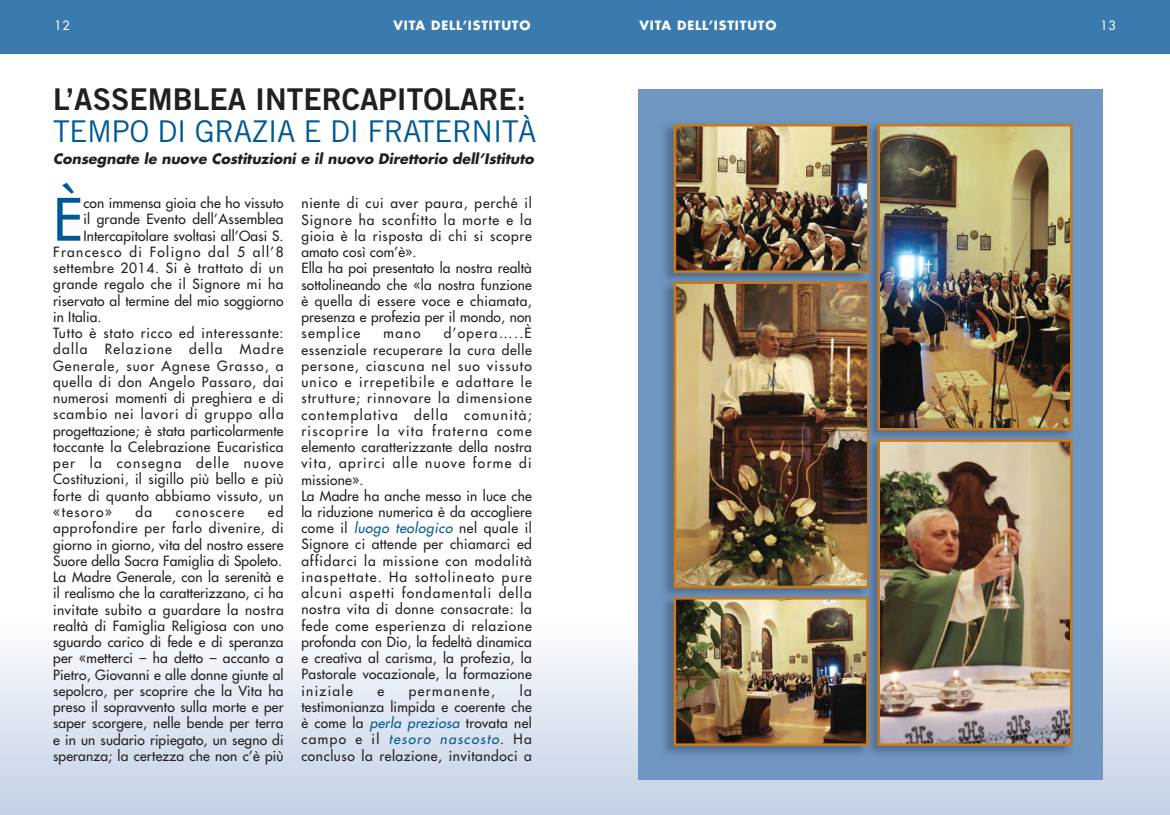
<style>
.page{position:relative;width:1170px;height:815px;background:#fff}
.page>*{position:absolute;margin:0;border:0;box-sizing:border-box;transform-origin:0 0}
.t1{font:56.88px "Futura";color:#005996}
.t2{font:30px "Trade Gothic Bold Two";color:#231f20}
.t3{font:30px "Trade Gothic";letter-spacing:-.02em;color:#005996}
.t4{font:italic 700 14px "Futura";color:#231f20}
.t5{font:13.75px/16.2px "Futura";letter-spacing:.04em;color:#231f20;text-align:justify}
.t6{font:13.75px/16.2px "Futura";letter-spacing:.06em;color:#231f20}
.t7{font:13.75px "Futura";letter-spacing:.01em;color:#231f20}
.t8{font:13.75px "Futura";letter-spacing:.1em;color:#231f20}
.t9{font:13.75px "Futura";letter-spacing:.065em;color:#231f20}
.t10{font:13.75px "Futura";letter-spacing:.075em;color:#231f20}
.t11{font:13.75px "Futura";letter-spacing:.08em;color:#231f20}
.t12{font:700 12.5px "Futura";letter-spacing:.07em;color:#fff}
.t13{font:12.5px "Futura";color:#fff}
.s1{font-style:italic;color:#005996}
.s2{font-style:italic}
</style>
<div class="page">
<div style="left:0;top:620px;width:585px;height:195px;background:linear-gradient(to bottom,#fdfdfe,#c2d0e5)"></div>
<div style="left:585px;top:620px;width:584px;height:195px;background:linear-gradient(to bottom,#fdfdfe,#c2d0e5)"></div>
<div style="left:638px;top:89px;width:464px;height:691px;background:#7096c2"></div>
<div style="left:0;top:0;width:585px;height:53px;background:#397aaf"></div>
<div style="left:585px;top:0;width:584px;height:53px;background:#397aaf"></div>
<img style="left:676px;top:288px;width:185px;height:297px">
<div style="left:673px;top:282px;width:195px;height:306px;border:2px solid #cb7a16"></div>
<img style="left:662px;top:276px;width:199px;height:12px">
<img style="left:676px;top:284px;width:185px;height:4px">
<img style="left:676px;top:127px;width:185px;height:143px">
<div style="left:673px;top:124px;width:195px;height:149px;border:2px solid #cb7a16"></div>
<img style="left:874px;top:124px;width:199px;height:630px">
<img style="left:861px;top:288px;width:13px;height:146px">
<img style="left:861px;top:123px;width:13px;height:153px">
<svg style="left:861px;top:276px;width:13px;height:12px"></svg>
<img style="left:861px;top:124px;width:7px;height:149px">
<img style="left:861px;top:127px;width:5px;height:143px">
<img style="left:880px;top:127px;width:189px;height:301px">
<div style="left:877px;top:124px;width:195px;height:307px;border:2px solid #cb7a16"></div>
<img style="left:861px;top:446px;width:13px;height:142px">
<img style="left:861px;top:446px;width:5px;height:140px">
<svg style="left:861px;top:434px;width:13px;height:12px"></svg>
<img style="left:880px;top:442px;width:189px;height:301px">
<div style="left:877px;top:439px;width:195px;height:307px;border:2px solid #cb7a16"></div>
<img style="left:861px;top:604px;width:13px;height:149px">
<svg style="left:861px;top:588px;width:13px;height:16px"></svg>
<img style="left:676px;top:600px;width:189px;height:143px">
<div style="left:673px;top:597px;width:195px;height:149px;border:2px solid #cb7a16"></div>
<p class="t13" style="left:54px;top:19px;width:17px">12</p>
<p class="t12" style="left:393px;top:20px;width:139px">VITA DELL’ISTITUTO</p>
<h2 class="t2" style="left:53px;top:89px;width:474px">L’ASSEMBLEA INTERCAPITOLARE:</h2>
<h2 class="t3" style="left:53px;top:120px;width:485px">TEMPO DI GRAZIA E DI FRATERNITÀ</h2>
<p class="t4" style="left:53px;top:152px;width:484px">Consegnate le nuove Costituzioni e il nuovo Direttorio dell’Istituto</p>
<h1 class="t1" style="left:53px;top:191px;width:31px">È</h1>
<p class="t7" style="left:83px;top:196px;width:202px">con immensa gioia che ho vissuto</p>
<p class="t5" style="left:83px;top:212px;width:202px">il grande Evento dell’Assemblea</p>
<p class="t7" style="left:83px;top:229px;width:202px">Intercapitolare svoltasi all’Oasi S.</p>
<p class="t8" style="left:53px;top:245px;width:232px">Francesco di Foligno dal 5 all’8</p>
<p class="t5" style="left:53px;top:261px;width:232px">settembre 2014. Si è trattato di un</p>
<p class="t5" style="left:53px;top:277px;width:232px">grande regalo che il Signore mi ha</p>
<p class="t7" style="left:53px;top:294px;width:232px">riservato al termine del mio soggiorno</p>
<p class="t7" style="left:53px;top:310px;width:50px">in Italia.</p>
<p class="t9" style="left:53px;top:326px;width:232px">Tutto è stato ricco ed interessante:</p>
<p class="t8" style="left:53px;top:343px;width:232px">dalla Relazione della Madre</p>
<p class="t11" style="left:53px;top:359px;width:232px">Generale, suor Agnese Grasso, a</p>
<p class="t6" style="left:53px;top:375px;width:232px">quella di don Angelo Passaro, dai</p>
<p class="t5" style="left:53px;top:391px;width:232px">numerosi momenti di preghiera e di</p>
<p class="t10" style="left:53px;top:408px;width:232px">scambio nei lavori di gruppo alla</p>
<p class="t7" style="left:53px;top:424px;width:232px">progettazione; è stata particolarmente</p>
<p class="t5" style="left:53px;top:440px;width:232px">toccante la Celebrazione Eucaristica</p>
<p class="t8" style="left:53px;top:456px;width:232px">per la consegna delle nuove</p>
<p class="t5" style="left:53px;top:472px;width:232px">Costituzioni, il sigillo più bello e più</p>
<p class="t5" style="left:53px;top:488px;width:232px">forte di quanto abbiamo vissuto, un</p>
<p class="t5" style="left:53px;top:505px;width:60px">«tesoro»</p>
<p class="t5" style="left:136px;top:505px;width:18px">da</p>
<p class="t8" style="left:176px;top:505px;width:70px">conoscere</p>
<p class="t5" style="left:53px;top:505px;width:232px;text-indent:215px">ed approfondire per farlo divenire, di giorno in giorno, vita del nostro essere Suore della Sacra Famiglia di Spoleto.<br>La Madre Generale, con la serenità e il realismo che la caratterizzano, ci ha invitate subito a guardare la nostra realtà di Famiglia Religiosa con uno sguardo carico di fede e di speranza per «metterci – ha detto – accanto a Pietro, Giovanni e alle donne giunte al sepolcro, per scoprire che la Vita ha preso il sopravvento sulla morte e per saper scorgere, nelle bende per terra e in un sudario ripiegato, un segno di speranza; la certezza che non c’è più</p>
<p class="t5" style="left:301px;top:196px;width:232px;text-align:left">niente di cui aver paura, perché il<br>Signore ha sconfitto la morte e la gioia è la risposta di chi si scopre amato così com’è».<br>Ella ha poi presentato la nostra realtà sottolineando che «la nostra funzione è quella di essere voce e chiamata, presenza e profezia per il mondo, non semplice</p>
<p class="t6" style="left:301px;top:326px;width:232px;text-indent:142px">d’opera…..È essenziale recuperare la cura delle persone, ciascuna nel suo vissuto unico e irrepetibile e adattare le strutture; rinnovare la dimensione contemplativa della comunità; riscoprire la vita fraterna come elemento caratterizzante della nostra vita, aprirci alle nuove forme di missione».<br>La Madre ha anche messo in luce che la riduzione numerica è da accogliere come il <span class="s1">luogo teologico</span> nel quale il<br>Signore ci attende per chiamarci ed affidarci la missione con modalità inaspettate. Ha sottolineato pure alcuni aspetti fondamentali della nostra vita di donne consacrate: la fede come esperienza di relazione profonda con Dio, la fedeltà dinamica e creativa al carisma, la profezia, la<br>Pastorale vocazionale, la formazione iniziale</p>
<p class="t5" style="left:383px;top:326px;width:38px">mano</p>
<p class="t5" style="left:301px;top:683px;width:232px;text-indent:218px">la testimonianza limpida e coerente che è come la <span class="s1">perla preziosa</span> trovata nel c a m p o e i l <span class="s1">tesoro nascosto</span><span class="s2">.</span> H a concluso la relazione, invitandoci a</p>
<p class="t5" style="left:377px;top:683px;width:8px">e</p>
<p class="t8" style="left:409px;top:684px;width:88px">permanente,</p>
<p class="t12" style="left:639px;top:20px;width:139px">VITA DELL’ISTITUTO</p>
<p class="t13" style="left:1100px;top:19px;width:17px">13</p>
</div>
